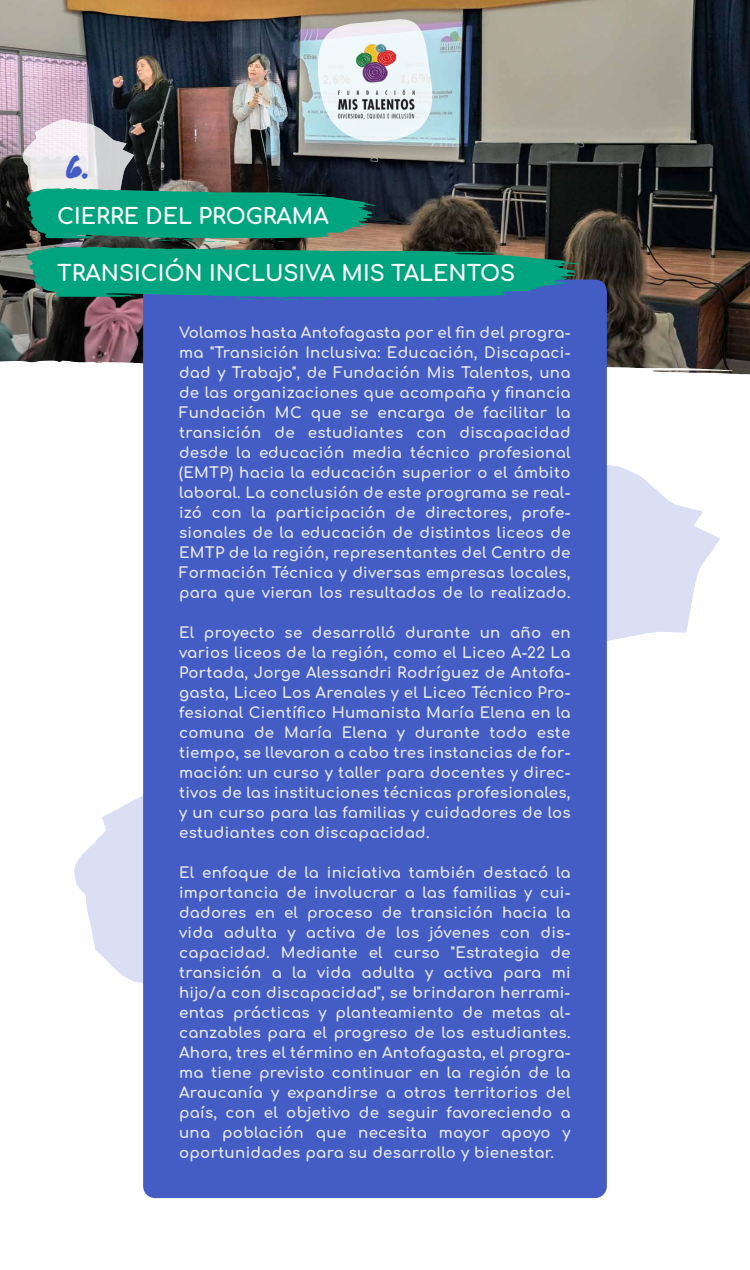
<style>
.page{position:relative;width:750px;height:1270px;background:#fff}
.page>*{position:absolute;margin:0;border:0;box-sizing:border-box;transform-origin:0 0}
.t1{font:31.25px "Permanent Marker";color:#435dc5;scale:1.05 1}
.t2{font:21.88px "Comfortaa";color:#fff}
.t3{font:15px/20px "Comfortaa";letter-spacing:.02em;color:#e8e8e9;text-align:justify}
</style>
<div class="page">
<svg style="left:74px;top:796px;width:69px;height:186px;fill:#dadff3"></svg>
<svg style="left:607px;top:465px;width:113px;height:176px;fill:#dadff3"></svg>
<img style="left:0;top:0;width:750px;height:360px">
<svg style="left:0;top:360px;width:750px;height:15px"></svg>
<div style="left:143px;top:279px;width:464px;height:919px;background:#435dc5;border-radius:12px"></div>
<img style="left:23px;top:19px;width:559px;height:282px">
<img style="left:319px;top:23px;width:117px;height:116px">
<h1 class="t1" style="left:66px;top:143px;width:24px">6.</h1>
<h2 class="t2" style="left:57px;top:196px;width:273px">CIERRE DEL PROGRAMA</h2>
<h2 class="t2" style="left:57px;top:253px;width:460px">TRANSICIÓN INCLUSIVA MIS TALENTOS</h2>
<p class="t3" style="left:179px;top:321px;width:393px">Volamos hasta Antofagasta por el fin del progra&shy;ma "Transición Inclusiva: Educación, Discapaci&shy;dad y Trabajo", de Fundación Mis Talentos, una de las organizaciones que acompaña y financia Fundación MC que se encarga de facilitar la transición de estudiantes con discapacidad desde la educación media técnico profesional (EMTP) hacia la educación superior o el ámbito laboral. La conclusión de este programa se real&shy;izó con la participación de directores, profe&shy;sionales de la educación de distintos liceos de EMTP de la región, representantes del Centro de Formación Técnica y diversas empresas locales, para que vieran los resultados de lo realizado.</p>
<p class="t3" style="left:179px;top:621px;width:393px">El proyecto se desarrolló durante un año en varios liceos de la región, como el Liceo A-22 La Portada, Jorge Alessandri Rodríguez de Antofa&shy;gasta, Liceo Los Arenales y el Liceo Técnico Pro&shy;fesional Científico Humanista María Elena en la comuna de María Elena y durante todo este tiempo, se llevaron a cabo tres instancias de for&shy;mación: un curso y taller para docentes y direc&shy;tivos de las instituciones técnicas profesionales, y un curso para las familias y cuidadores de los</p>
<p class="t3" style="left:179px;top:820px;width:252px">estudiantes con discapacidad.</p>
<p class="t3" style="left:179px;top:861px;width:393px">El enfoque de la iniciativa también destacó la importancia de involucrar a las familias y cui&shy;dadores en el proceso de transición hacia la vida adulta y activa de los jóvenes con dis&shy;capacidad. Mediante el curso "Estrategia de transición a la vida adulta y activa para mi hijo/a con discapacidad", se brindaron herrami&shy;entas prácticas y planteamiento de metas al&shy;canzables para el progreso de los estudiantes.<br>Ahora, tres el término en Antofagasta, el progra&shy;ma tiene previsto continuar en la región de la Araucanía y expandirse a otros territorios del país, con el objetivo de seguir favoreciendo a una población que necesita mayor apoyo y oportunidades para su desarrollo y bienestar.</p>
</div>
